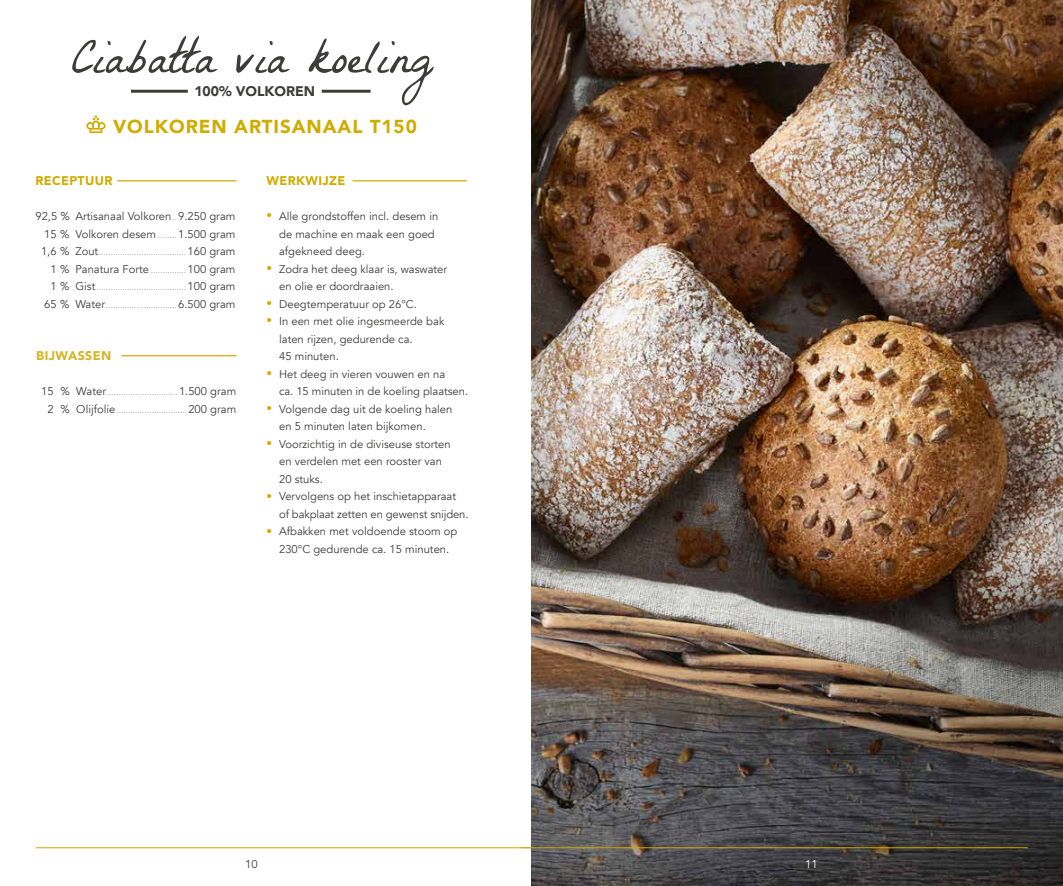
<style>
.page{position:relative;width:1063px;height:886px;background:#fff}
.page>*{position:absolute;margin:0;border:0;box-sizing:border-box;transform-origin:0 0}
.t1{font:50px "La Belle Aurore";color:#3c3c3b}
.t2{font:900 18.75px "Avenir";letter-spacing:.05em;color:#d0ac00}
.t3{font:900 13.88px "Avenir";color:#3c3c3b}
.t4{font:900 12.5px "Avenir LT Std";letter-spacing:.03em;color:#d0ac00}
.t5{font:900 12.5px "Avenir LT Std";letter-spacing:.03em;color:#d5b326}
.t6{font:11.25px/17.5px "Avenir";color:#3c3c3b}
.t7{font:11.25px "Avenir";color:#fff}
.t8{font:6.25px "Avenir";color:#3c3c3b}
.s1{font-size:6.25px}
.s2{font-size:11.25px}
.s3{color:#d0ac00}
</style>
<div class="page">
<hr style="left:117px;top:180px;width:120px;height:1px;background:#d0ac00">
<hr style="left:121px;top:355px;width:116px;height:1px;background:#d0ac00">
<hr style="left:353px;top:180px;width:114px;height:1px;background:#d0ac00">
<hr style="left:35px;top:847px;width:993px;height:1px;background:#d0ac00">
<img style="left:531px;top:0;width:532px;height:886px">
<hr style="left:521px;top:847px;width:507px;height:1px;background:#d0ac00">
<svg style="left:86px;top:115px;width:20px;height:18px"></svg>
<hr style="left:131px;top:90px;width:57px;height:3px;background:#3c3c3b">
<hr style="left:322px;top:90px;width:49px;height:3px;background:#3c3c3b">
<h1 class="t1" style="left:72px;top:26px;width:362px">Ciabatta via koeling</h1>
<p class="t3" style="left:194px;top:79px;width:122px">100% VOLKOREN</p>
<h2 class="t2" style="left:113px;top:110px;width:305px">VOLKOREN ARTISANAAL T150</h2>
<p class="t4" style="left:35px;top:173px;width:79px">RECEPTUUR</p>
<p class="t6" style="left:35px;top:208px;width:202px;text-align:right">92,5 % Artisanaal Volkoren <span class="s1">..</span> 9.250 gram<br>15 % Volkoren desem <span class="s1">........</span> 1.500 gram</p>
<p class="t8" style="left:41px;top:249px;width:196px"><span class="s2">1,6 % Zout</span>.....................................<span class="s2">160 gram</span></p>
<p class="t6" style="left:50px;top:260px;width:187px">1 % Panatura Forte <span class="s1">...............</span>100 gram</p>
<p class="t8" style="left:50px;top:284px;width:187px"><span class="s2">1 % Gist</span>......................................<span class="s2">100 gram</span></p>
<p class="t8" style="left:44px;top:302px;width:193px"><span class="s2">65 % Water</span>.............................. <span class="s2">6.500 gram</span></p>
<p class="t5" style="left:36px;top:348px;width:76px">BIJWASSEN</p>
<p class="t8" style="left:41px;top:389px;width:197px"><span class="s2">15 % Water</span>.............................. <span class="s2">1.500 gram</span></p>
<p class="t8" style="left:48px;top:407px;width:190px"><span class="s2">2 % Olijfolie</span>..............................<span class="s2">200 gram</span></p>
<p class="t4" style="left:267px;top:173px;width:80px">WERKWIJZE</p>
<p class="t6" style="left:279px;top:208px;width:161px;text-indent:-12px"><span class="s3">•</span> Alle grondstoffen incl. desem in de machine en maak een goed afgekneed deeg.</p>
<p class="t6" style="left:279px;top:260px;width:170px;text-indent:-12px"><span class="s3">•</span> Zodra het deeg klaar is, waswater en olie er doordraaien.</p>
<p class="t6" style="left:267px;top:295px;width:152px"><span class="s3">•</span> Deegtemperatuur op 26°C.</p>
<p class="t6" style="left:279px;top:313px;width:167px;text-indent:-12px"><span class="s3">•</span> In een met olie ingesmeerde bak laten rijzen, gedurende ca.<br>45 minuten.</p>
<p class="t6" style="left:279px;top:365px;width:190px;text-indent:-12px"><span class="s3">•</span> Het deeg in vieren vouwen en na<br>ca. 15 minuten in de koeling plaatsen.</p>
<p class="t6" style="left:279px;top:400px;width:175px;text-indent:-12px"><span class="s3">•</span> Volgende dag uit de koeling halen en 5 minuten laten bijkomen.</p>
<p class="t6" style="left:279px;top:435px;width:173px;text-indent:-12px"><span class="s3">•</span> Voorzichtig in de diviseuse storten en verdelen met een rooster van<br>20 stuks.</p>
<p class="t6" style="left:279px;top:488px;width:191px;text-indent:-12px"><span class="s3">•</span> Vervolgens op het inschietapparaat of bakplaat zetten en gewenst snijden.</p>
<p class="t6" style="left:267px;top:523px;width:192px;text-align:center"><span class="s3">•</span> Afbakken met voldoende stoom op<br>230°C gedurende ca. 15 minuten.</p>
<p class="t6" style="left:245px;top:855px;width:14px">10</p>
<p class="t7" style="left:805px;top:857px;width:14px">11</p>
</div>
